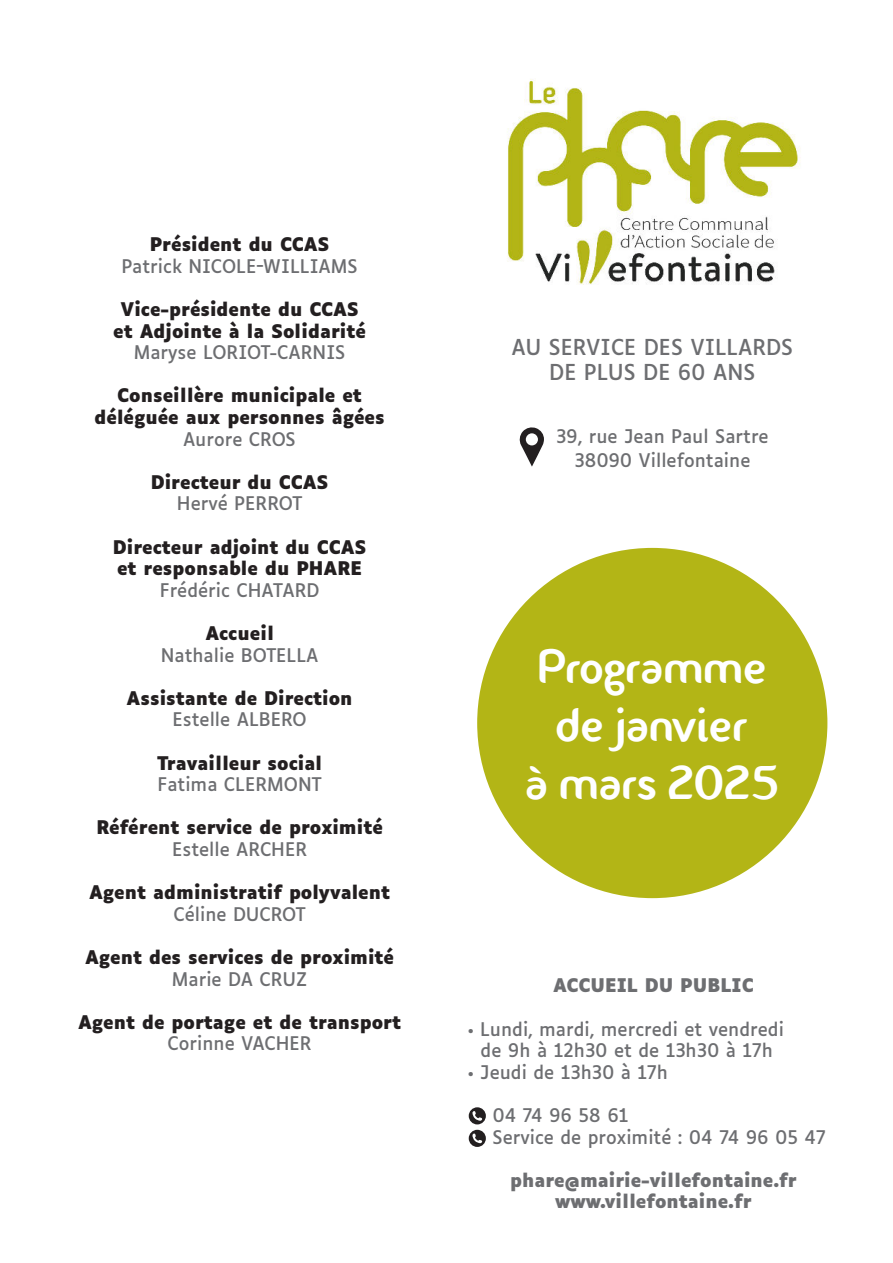
<style>
.page{position:relative;width:893px;height:1263px;background:#fff}
.page>*{position:absolute;margin:0;border:0;box-sizing:border-box;transform-origin:0 0}
.t1{font:48px/57.6px "Fontastique Fontastique";color:#fff;text-align:center}
.t2{font:21px/25.2px "Luciole";color:#6d6e71;text-align:center}
.t3{font:700 18px/21.6px "Luciole";color:#231f20;text-align:center}
.t4{font:18px/21.6px "Luciole";color:#6d6e71;text-align:center}
.t5{font:700 18px/21.6px "Luciole";color:#6d6e71;text-align:center}
</style>
<div class="page">
<svg style="left:469px;top:1107px;width:17px;height:17px"></svg>
<div style="left:477px;top:548px;width:350px;height:350px;background:#b3b516;border-radius:50%"></div>
<svg style="left:469px;top:1130px;width:17px;height:17px"></svg>
<img style="left:507px;top:79px;width:293px;height:206px">
<svg style="left:519px;top:427px;width:25px;height:40px"></svg>
<p class="t3" style="left:150px;top:233px;width:181px">Président du CCAS</p>
<p class="t4" style="left:121px;top:256px;width:238px">Patrick NICOLE-WILLIAMS</p>
<p class="t3" style="left:113px;top:297px;width:254px">Vice-présidente du CCAS et Adjointe à la Solidarité</p>
<p class="t4" style="left:134px;top:340px;width:213px">Maryse LORIOT-CARNIS</p>
<p class="t3" style="left:94px;top:384px;width:292px">Conseillère municipale et déléguée aux personnes âgées</p>
<p class="t4" style="left:183px;top:426px;width:114px">Aurore CROS</p>
<p class="t3" style="left:151px;top:470px;width:179px">Directeur du CCAS</p>
<p class="t4" style="left:177px;top:494px;width:127px">Hervé PERROT</p>
<p class="t3" style="left:113px;top:535px;width:255px;text-align:left">Directeur adjoint du CCAS et responsable du PHARE</p>
<p class="t4" style="left:160px;top:580px;width:161px">Frédéric CHATARD</p>
<p class="t3" style="left:205px;top:621px;width:70px">Accueil</p>
<p class="t4" style="left:161px;top:642px;width:159px">Nathalie BOTELLA</p>
<p class="t3" style="left:127px;top:686px;width:227px">Assistante de Direction</p>
<p class="t4" style="left:173px;top:707px;width:136px">Estelle ALBERO</p>
<p class="t3" style="left:157px;top:751px;width:166px">Travailleur social</p>
<p class="t4" style="left:158px;top:774px;width:165px">Fatima CLERMONT</p>
<p class="t3" style="left:96px;top:816px;width:288px">Référent service de proximité</p>
<p class="t4" style="left:172px;top:837px;width:137px">Estelle ARCHER</p>
<p class="t3" style="left:89px;top:881px;width:302px">Agent administratif polyvalent</p>
<p class="t4" style="left:174px;top:904px;width:134px">Céline DUCROT</p>
<p class="t3" style="left:85px;top:945px;width:311px">Agent des services de proximité</p>
<p class="t4" style="left:172px;top:966px;width:137px">Marie DA CRUZ</p>
<p class="t3" style="left:78px;top:1010px;width:325px">Agent de portage et de transport</p>
<p class="t4" style="left:168px;top:1034px;width:146px">Corinne VACHER</p>
<p class="t2" style="left:511px;top:333px;width:283px">AU SERVICE DES VILLARDS<br>DE PLUS DE 60 ANS</p>
<p class="t4" style="left:556px;top:424px;width:214px;line-height:24px">39, rue Jean Paul Sartre<br>38090 Villefontaine</p>
<h1 class="t1" style="left:525px;top:644px;width:255px">Programme de janvier<br>à mars 2025</h1>
<p class="t5" style="left:553px;top:974px;width:202px">ACCUEIL DU PUBLIC</p>
<p class="t4" style="left:468px;top:1019px;width:318px">• Lundi, mardi, mercredi et vendredi de 9h à 12h30 et de 13h30 à 17h</p>
<p class="t4" style="left:468px;top:1062px;width:202px">• Jeudi de 13h30 à 17h</p>
<p class="t4" style="left:492px;top:1105px;width:335px;text-align:left">04 74 96 58 61<br>Service de proximité : 04 74 96 05 47</p>
<p class="t5" style="left:510px;top:1168px;width:288px">phare@mairie-villefontaine.fr www.villefontaine.fr</p>
</div>
